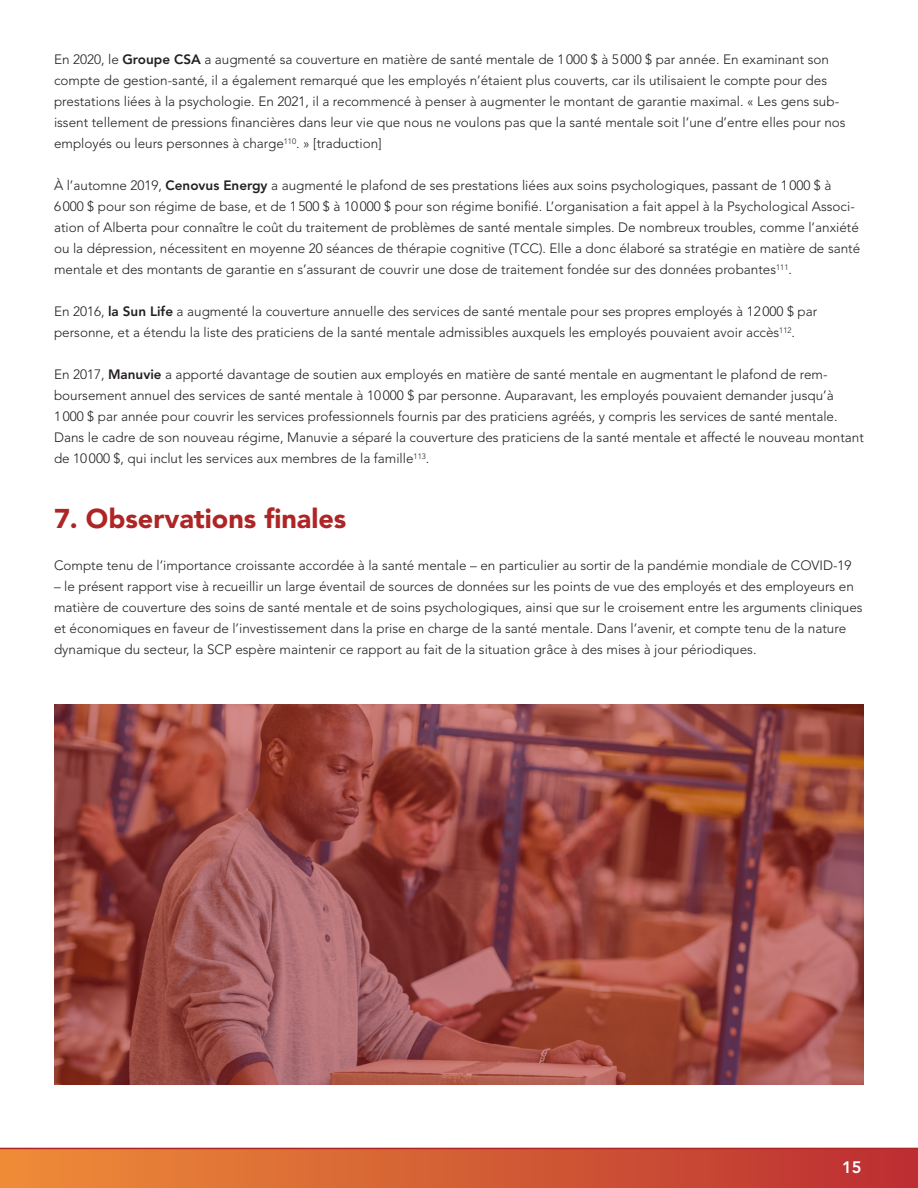
<style>
.page{position:relative;width:918px;height:1188px;background:#fff}
.page>*{position:absolute;margin:0;border:0;box-sizing:border-box;transform-origin:0 0}
.t1{font:900 27px "Avenir LT Std";color:#ae2525}
.Page_Number{font:800 16.5px "Avenir LT Std";color:#fff}
.t2{font:300 13.5px/21px "Avenir LT Std";color:#231f20}
.s1{font-weight:800}
</style>
<div class="page">
<div style="left:0;top:1149px;width:918px;height:39px;background:linear-gradient(to right,#ee8d38,#bb2f32)"></div>
<hr style="left:0;top:1148px;width:918px;height:1px;background:#ae2525">
<svg style="left:54px;top:704px;width:810px;height:380px;background:#9a4c47"></svg>
<p class="t2" style="left:54px;top:49px;width:793px">En 2020, le <span class="s1">Groupe CSA</span> a augmenté sa couverture en matière de santé mentale de 1000 $ à 5000 $ par année. En examinant son compte de gestion-santé, il a également remarqué que les employés n’étaient plus couverts, car ils utilisaient le compte pour des prestations liées à la psychologie. En 2021, il a recommencé à penser à augmenter le montant de garantie maximal. « Les gens sub&shy;issent tellement de pressions financières dans leur vie que nous ne voulons pas que la santé mentale soit l’une d’entre elles pour nos employés ou leurs personnes à charge<sup>110</sup>. » [traduction]</p>
<p class="t2" style="left:54px;top:175px;width:808px">À l’automne 2019, <span class="s1">Cenovus Energy</span> a augmenté le plafond de ses prestations liées aux soins psychologiques, passant de 1000 $ à 6000 $ pour son régime de base, et de 1500 $ à 10000 $ pour son régime bonifié. L’organisation a fait appel à la Psychological Associ&shy;ation of Alberta pour connaître le coût du traitement de problèmes de santé mentale simples. De nombreux troubles, comme l’anxiété ou la dépression, nécessitent en moyenne 20 séances de thérapie cognitive (TCC). Elle a donc élaboré sa stratégie en matière de santé mentale et des montants de garantie en s’assurant de couvrir une dose de traitement fondée sur des données probantes<sup>111</sup>.</p>
<p class="t2" style="left:54px;top:301px;width:765px">En 2016, <span class="s1">la Sun Life</span> a augmenté la couverture annuelle des services de santé mentale pour ses propres employés à 12000 $ par personne, et a étendu la liste des praticiens de la santé mentale admissibles auxquels les employés pouvaient avoir accès<sup>112</sup>.</p>
<p class="t2" style="left:54px;top:364px;width:811px">En 2017, <span class="s1">Manuvie</span> a apporté davantage de soutien aux employés en matière de santé mentale en augmentant le plafond de rem&shy;boursement annuel des services de santé mentale à 10000 $ par personne. Auparavant, les employés pouvaient demander jusqu’à 1000 $ par année pour couvrir les services professionnels fournis par des praticiens agréés, y compris les services de santé mentale.<br>Dans le cadre de son nouveau régime, Manuvie a séparé la couverture des praticiens de la santé mentale et affecté le nouveau montant de 10000 $, qui inclut les services aux membres de la famille<sup>113</sup>.</p>
<h2 class="t1" style="left:54px;top:502px;width:294px">7. Observations finales</h2>
<p class="t2" style="left:54px;top:555px;width:799px">Compte tenu de l’importance croissante accordée à la santé mentale – en particulier au sortir de la pandémie mondiale de COVID-19</p>
<p class="t2" style="left:54px;top:576px;width:810px">– le présent rapport vise à recueillir un large éventail de sources de données sur les points de vue des employés et des employeurs en matière de couverture des soins de santé mentale et de soins psychologiques, ainsi que sur le croisement entre les arguments cliniques et économiques en faveur de l’investissement dans la prise en charge de la santé mentale. Dans l’avenir, et compte tenu de la nature dynamique du secteur, la SCP espère maintenir ce rapport au fait de la situation grâce à des mises à jour périodiques.</p>
<p class="Page_Number" style="left:842px;top:1158px;width:21px">15</p>
</div>
